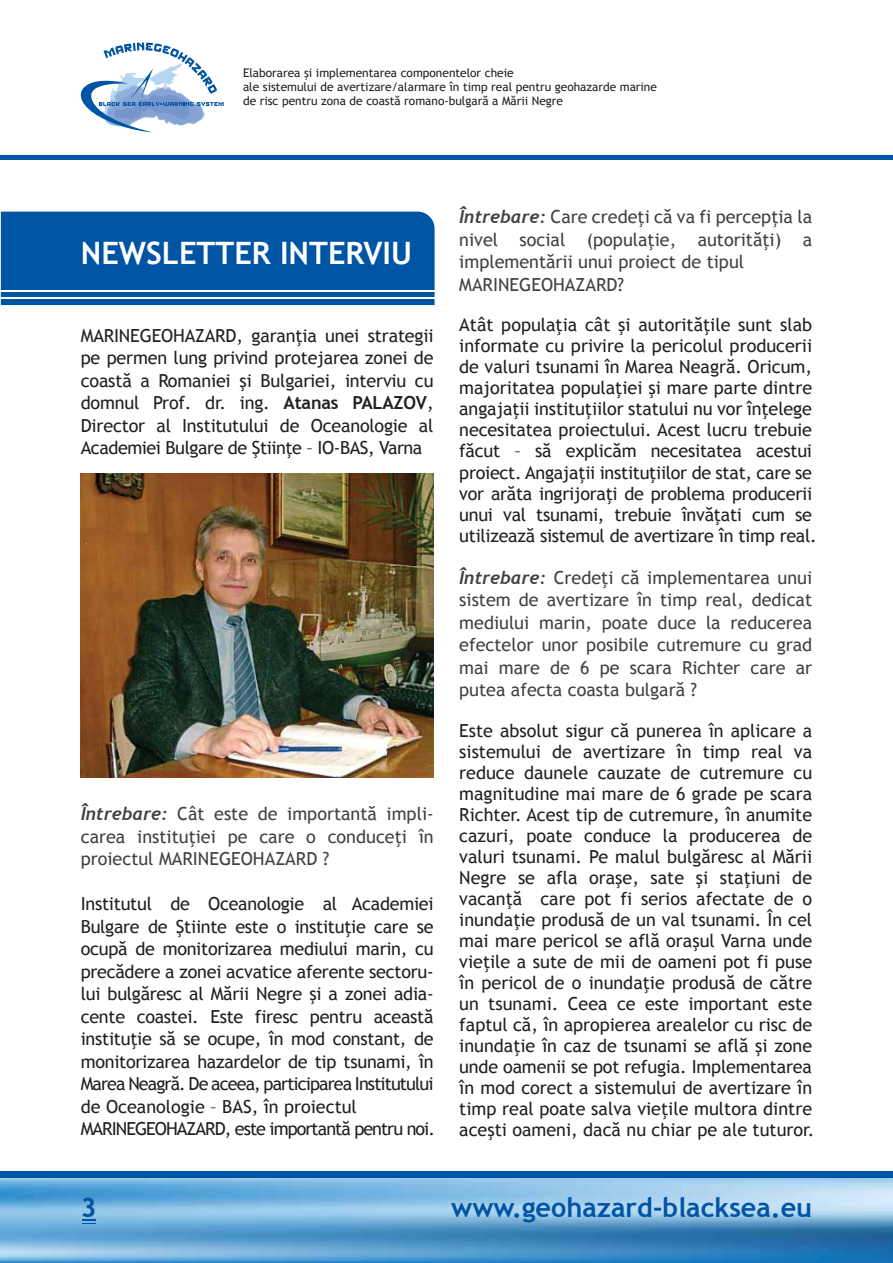
<style>
.page{position:relative;width:893px;height:1263px;background:#fff}
.page>*{position:absolute;margin:0;border:0;box-sizing:border-box;transform-origin:0 0}
.t1{font:700 30.9px "Trebuchet MS";color:#fff}
.t2{font:700 27px "Trebuchet MS";color:#0054a4}
.t3{font:18px/21px "Trebuchet MS";color:#231f20}
.t4{font:18px/22.5px "Trebuchet MS";color:#414042;text-align:justify}
.t5{font:11.85px/14.2px "Trebuchet MS";color:#231f20}
.s1{font-weight:700}
.s2{font-family:"Trebuchet";font-weight:700;font-style:italic}
</style>
<div class="page">
<img style="left:0;top:1178px;width:893px;height:85px">
<div style="left:446px;top:1171px;width:447px;height:7px;background:#0054a4"></div>
<div style="left:0;top:1171px;width:446px;height:7px;background:#0054a4"></div>
<svg style="left:83px;top:1219px;width:13px;height:5px"></svg>
<svg style="left:80px;top:43px;width:144px;height:89px"></svg>
<div style="left:446px;top:155px;width:447px;height:5px;background:#0054a4"></div>
<div style="left:0;top:155px;width:446px;height:5px;background:#0054a4"></div>
<div style="left:1px;top:212px;width:434px;height:93px;background:#0054a4"></div>
<hr style="left:1px;top:290px;width:434px;height:2px;background:#fff">
<hr style="left:1px;top:297px;width:434px;height:2px;background:#fff">
<img style="left:81px;top:473px;width:353px;height:304px">
<p class="t5" style="left:243px;top:65px;width:415px">Elaborarea şi implementarea componentelor cheie<br>ale sistemului de avertizare/alarmare în timp real pentru geohazarde marine de risc pentru zona de coastă romano-bulgară a Mării Negre</p>
<h1 class="t1" style="left:81px;top:234px;width:333px">NEWSLETTER INTERVIU</h1>
<p class="t3" style="left:81px;top:324px;width:354px;line-height:22.5px;text-align:justify">MARINEGEOHAZARD, garanţia unei strategii pe permen lung privind protejarea zonei de coastă a Romaniei şi Bulgariei, interviu cu domnul Prof. dr. ing. <span class="s1">Atanas PALAZOV</span>, Director al Institutului de Oceanologie al Academiei Bulgare de Ştiinţe – IO-BAS, Varna</p>
<p class="t4" style="left:81px;top:803px;width:354px"><span class="s2">Întrebare:</span> Cât este de importantă impli&shy;carea instituţiei pe care o conduceţi în proiectul MARINEGEOHAZARD ?</p>
<p class="t3" style="left:81px;top:893px;width:356px;line-height:22.5px">Institutul de Oceanologie al Academiei Bulgare de Ştiinte este o instituţie care se ocupă de monitorizarea mediului marin, cu precădere a zonei acvatice aferente sectoru&shy;lui bulgăresc al Mării Negre şi a zonei adia&shy;cente coastei. Este firesc pentru această instituţie să se ocupe, în mod constant, de monitorizarea hazardelor de tip tsunami, în Marea Neagră. De aceea, participarea Institutului de Oceanologie – BAS, în proiectul MARINEGEOHAZARD, este importantă pentru noi.</p>
<p class="t4" style="left:459px;top:206px;width:354px;text-align:left"><span class="s2">Întrebare:</span> Care credeţi că va fi percepţia la nivel social (populaţie, autorităţi) a implementării unui proiect de tipul MARINEGEOHAZARD?</p>
<p class="t3" style="left:459px;top:315px;width:359px">Atât populaţia cât şi autorităţile sunt slab informate cu privire la pericolul producerii de valuri tsunami în Marea Neagră. Oricum, majoritatea populaţiei şi mare parte dintre angajaţii instituţiilor statului nu vor înţelege necesitatea proiectului. Acest lucru trebuie făcut – să explicăm necesitatea acestui proiect. Angajaţii instituţiilor de stat, care se vor arăta ingrijoraţi de problema producerii unui val tsunami, trebuie învăţati cum se utilizează sistemul de avertizare în timp real.</p>
<p class="t4" style="left:459px;top:566px;width:354px"><span class="s2">Întrebare:</span> Credeţi că implementarea unui sistem de avertizare în timp real, dedicat mediului marin, poate duce la reducerea efectelor unor posibile cutremure cu grad mai mare de 6 pe scara Richter care ar putea afecta coasta bulgară ?</p>
<p class="t3" style="left:459px;top:720px;width:357px">Este absolut sigur că punerea în aplicare a sistemului de avertizare în timp real va reduce daunele cauzate de cutremure cu magnitudine mai mare de 6 grade pe scara Richter. Acest tip de cutremure, în anumite cazuri, poate conduce la producerea de valuri tsunami. Pe malul bulgăresc al Mării Negre se afla oraşe, sate şi staţiuni de vacanţă care pot fi serios afectate de o inundaţie produsă de un val tsunami. În cel mai mare pericol se află oraşul Varna unde vieţile a sute de mii de oameni pot fi puse în pericol de o inundaţie produsă de către un tsunami. Ceea ce este important este faptul că, în apropierea arealelor cu risc de inundaţie în caz de tsunami se află şi zone unde oamenii se pot refugia. Implementarea în mod corect a sistemului de avertizare în timp real poate salva vieţile multora dintre aceşti oameni, dacă nu chiar pe ale tuturor.</p>
<h2 class="t2" style="left:81px;top:1191px;width:17px">3</h2>
<h2 class="t2" style="left:451px;top:1191px;width:362px">www.geohazard-blacksea.eu</h2>
</div>
